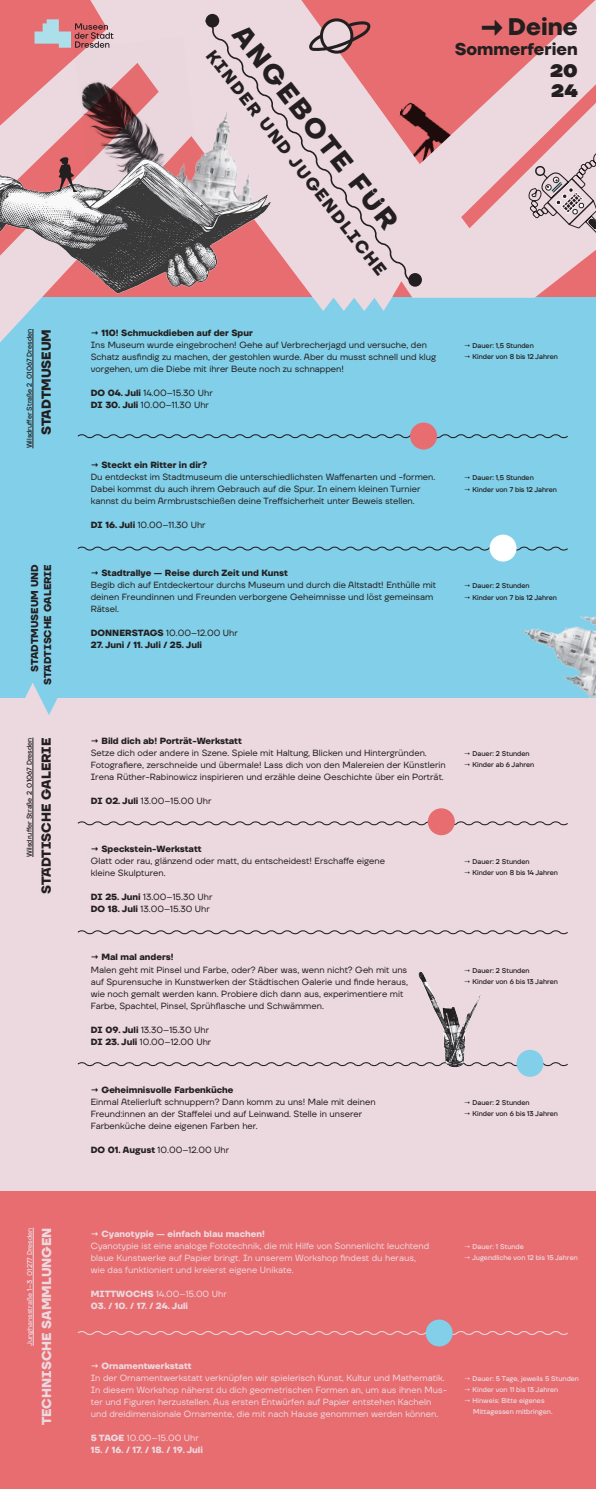
<style>
.page{position:relative;width:596px;height:1489px;background:#fff}
.page>*{position:absolute;margin:0;border:0;box-sizing:border-box;transform-origin:0 0}
.t1{font:900 29px "TT Firs Neue";color:#231f20}
.t2{font:700 27.3px "TT Firs Neue";color:#231f20}
.t3{font:700 24px "TT Firs Neue";color:#231f20}
.t4{font:900 18px/20px "TT Firs Neue";color:#231f20}
.t5{font:700 17px "TT Firs Neue";color:#231f20}
.t6{font:700 13px "TT Firs Neue";color:#231f20}
.t7{font:700 13px "TT Firs Neue";color:#ecd9e0}
.t8{font:700 10px/13px "TT Firs Neue";color:#231f20;text-align:right}
.t9{font:9px/12px "TT Firs Neue";color:#231f20}
.t10{font:9px/12px "TT Firs Neue";color:#ecd9e0}
.t11{font:700 9px "TT Firs Neue";color:#231f20}
.t12{font:700 9px "TT Firs Neue";color:#ecd9e0}
.t13{font:500 7px "TT Firs Neue";color:#231f20}
.t14{font:500 7px/11px "TT Firs Neue";color:#ecd9e0}
.s1{font-weight:700}
</style>
<div class="page">
<div style="left:0;top:697px;width:595px;height:494px;background:#ecd9e0"></div>
<div style="left:0;top:298px;width:595px;height:400px;background:#81cfe8"></div>
<svg style="left:77px;top:434px;width:491px;height:5px"></svg>
<svg style="left:77px;top:545px;width:491px;height:7px"></svg>
<svg style="left:77px;top:819px;width:491px;height:7px"></svg>
<svg style="left:77px;top:930px;width:491px;height:5px"></svg>
<svg style="left:77px;top:1060px;width:491px;height:7px"></svg>
<svg style="left:0;top:0;width:595px;height:342px"></svg>
<svg style="left:34px;top:19px;width:79px;height:29px;background:#c3989e"></svg>
<svg style="left:204px;top:19px;width:210px;height:264px;background:#e7c5cb"></svg>
<div style="left:205px;top:14px;width:14px;height:14px;background:#231f20;border-radius:50%"></div>
<div style="left:408px;top:273px;width:13px;height:14px;background:#231f20;border-radius:50%"></div>
<div style="left:489px;top:534px;width:27px;height:27px;background:#fff;border-radius:50%"></div>
<div style="left:410px;top:422px;width:27px;height:27px;background:#e76d70;border-radius:50%"></div>
<div style="left:427px;top:808px;width:27px;height:27px;background:#e76d70;border-radius:50%"></div>
<div style="left:516px;top:1049px;width:27px;height:27px;background:#81cfe8;border-radius:50%"></div>
<div style="left:0;top:1191px;width:595px;height:297px;background:#e76d70"></div>
<svg style="left:77px;top:1329px;width:491px;height:7px"></svg>
<div style="left:425px;top:1319px;width:27px;height:27px;background:#81cfe8;border-radius:50%"></div>
<img style="left:413px;top:972px;width:79px;height:95px">
<img style="left:495px;top:559px;width:100px;height:139px">
<svg style="left:528px;top:151px;width:67px;height:94px;background:#d0bdc3"></svg>
<div style="left:320px;top:18px;width:33px;height:36px;border:3px solid #231f20;border-radius:50%"></div>
<svg style="left:309px;top:21px;width:61px;height:30px;background:#b1878b"></svg>
<img style="left:74px;top:37px;width:127px;height:100px">
<div style="left:160px;top:99px;width:119px;height:125px;background:#ecd9e0"></div>
<img style="left:0;top:137px;width:270px;height:177px">
<svg style="left:56px;top:157px;width:22px;height:35px"></svg>
<hr style="left:33px;top:329px;width:1px;height:119px;background:#231f20">
<hr style="left:33px;top:737px;width:1px;height:120px;background:#231f20">
<hr style="left:33px;top:1227px;width:1px;height:118px;background:#ecd9e0">
<svg style="left:25px;top:683px;width:33px;height:32px"></svg>
<svg style="left:311px;top:296px;width:81px;height:15px"></svg>
<p class="t13" style="left:25px;top:448px;width:121px;rotate:-90deg">Wilsdruffer Straße 2 01067 Dresden</p>
<h3 class="t6" style="left:37px;top:435px;width:108px;rotate:-90deg">STADTMUSEUM</h3>
<p class="t8" style="left:28px;top:685px;width:122px;rotate:-90deg">STADTMUSEUM UND<br>STÄDTISCHE GALERIE</p>
<p class="t13" style="left:25px;top:857px;width:121px;rotate:-90deg">Wilsdruffer Straße 2 01067 Dresden</p>
<h3 class="t6" style="left:37px;top:894px;width:158px;rotate:-90deg">STÄDTISCHE GALERIE</h3>
<p class="t14" style="left:24px;top:1345px;width:120px;rotate:-90deg">Junghansstraße 1–3 01277 Dresden</p>
<h3 class="t7" style="left:38px;top:1425px;width:199px;rotate:-90deg">TECHNISCHE SAMMLUNGEN</h3>
<h2 class="t2" style="left:253px;top:18px;width:251px;rotate:52deg">ANGEBOTE FÜR</h2>
<h3 class="t5" style="left:219px;top:45px;width:282px;rotate:52deg">KINDER UND JUGENDLICHE</h3>
<h3 class="t3" style="left:507px;top:10px;width:71px">Deine</h3>
<h3 class="t5" style="left:454px;top:38px;width:124px">Sommerferien</h3>
<h3 class="t4" style="left:549px;top:61px;width:29px">20<br>24</h3>
<h1 class="t1" style="left:478px;top:8px;width:28px">→</h1>
<p class="t11" style="left:91px;top:327px;width:163px">→ 110! Schmuckdieben auf der Spur</p>
<p class="t9" style="left:91px;top:339px;width:346px">Ins Museum wurde eingebrochen! Gehe auf Verbrecherjagd und versuche, den<br>Schatz ausfindig zu machen, der gestohlen wurde. Aber du musst schnell und klug vorgehen, um die Diebe mit ihrer Beute noch zu schnappen!</p>
<p class="t9" style="left:91px;top:387px;width:123px"><span class="s1">DO 04. Juli</span> 14.00–15.30 Uhr<br><span class="s1">DI 30. Juli</span> 10.00–11.30 Uhr</p>
<p class="t13" style="left:464px;top:341px;width:71px">→ Dauer: 1,5 Stunden</p>
<p class="t13" style="left:464px;top:352px;width:95px">→ Kinder von 8 bis 12 Jahren</p>
<p class="t11" style="left:91px;top:459px;width:118px">→ Steckt ein Ritter in dir?</p>
<p class="t9" style="left:91px;top:471px;width:346px">Du entdeckst im Stadtmuseum die unterschiedlichsten Waffenarten und -formen.<br>Dabei kommst du auch ihrem Gebrauch auf die Spur. In einem kleinen Turnier kannst du beim Armbrustschießen deine Treffsicherheit unter Beweis stellen.</p>
<p class="t9" style="left:91px;top:519px;width:116px"><span class="s1">DI 16. Juli</span> 10.00–11.30 Uhr</p>
<p class="t11" style="left:91px;top:567px;width:198px">→ Stadtrallye — Reise durch Zeit und Kunst</p>
<p class="t9" style="left:91px;top:579px;width:346px">Begib dich auf Entdeckertour durchs Museum und durch die Altstadt! Enthülle mit deinen Freundinnen und Freunden verborgene Geheimnisse und löst gemeinsam<br>Rätsel.</p>
<p class="t9" style="left:91px;top:627px;width:148px"><span class="s1">DONNERSTAGS</span> 10.00–12.00 Uhr</p>
<p class="t11" style="left:91px;top:639px;width:113px">27. Juni / 11. Juli / 25. Juli</p>
<p class="t13" style="left:464px;top:473px;width:71px">→ Dauer: 1,5 Stunden</p>
<p class="t13" style="left:464px;top:485px;width:94px">→ Kinder von 7 bis 12 Jahren</p>
<p class="t13" style="left:464px;top:581px;width:67px">→ Dauer: 2 Stunden</p>
<p class="t13" style="left:464px;top:593px;width:94px">→ Kinder von 7 bis 12 Jahren</p>
<p class="t11" style="left:91px;top:735px;width:152px">→ Bild dich ab! Porträt-Werkstatt</p>
<p class="t9" style="left:91px;top:747px;width:356px">Setze dich oder andere in Szene. Spiele mit Haltung, Blicken und Hintergründen.<br>Fotografiere, zerschneide und übermale! Lass dich von den Malereien der Künstlerin<br>Irena Rüther-Rabinowicz inspirieren und erzähle deine Geschichte über ein Porträt.</p>
<p class="t9" style="left:91px;top:795px;width:122px"><span class="s1">DI 02. Juli</span> 13.00–15.00 Uhr</p>
<p class="t11" style="left:91px;top:843px;width:112px">→ Speckstein-Werkstatt</p>
<p class="t9" style="left:91px;top:855px;width:295px">Glatt oder rau, glänzend oder matt, du entscheidest! Erschaffe eigene kleine Skulpturen.</p>
<p class="t9" style="left:91px;top:891px;width:123px"><span class="s1">DI 25. Juni</span> 13.00–15.30 Uhr<br><span class="s1">DO 18. Juli</span> 13.00–15.30 Uhr</p>
<p class="t11" style="left:91px;top:951px;width:84px">→ Mal mal anders!</p>
<p class="t9" style="left:91px;top:963px;width:318px">Malen geht mit Pinsel und Farbe, oder? Aber was, wenn nicht? Geh mit uns auf Spurensuche in Kunstwerken der Städtischen Galerie und finde heraus, wie noch gemalt werden kann. Probiere dich dann aus, experimentiere mit Farbe, Spachtel, Pinsel, Sprühflasche und Schwämmen.</p>
<p class="t9" style="left:91px;top:1023px;width:122px"><span class="s1">DI 09. Juli</span> 13.30–15.30 Uhr<br><span class="s1">DI 23. Juli</span> 10.00–12.00 Uhr</p>
<p class="t11" style="left:91px;top:1083px;width:144px">→ Geheimnisvolle Farbenküche</p>
<p class="t9" style="left:91px;top:1095px;width:286px">Einmal Atelierluft schnuppern? Dann komm zu uns! Male mit deinen<br>Freund:innen an der Staffelei und auf Leinwand. Stelle in unserer<br>Farbenküche deine eigenen Farben her.</p>
<p class="t9" style="left:91px;top:1143px;width:140px"><span class="s1">DO 01. August</span> 10.00–12.00 Uhr</p>
<p class="t13" style="left:464px;top:749px;width:67px">→ Dauer: 2 Stunden</p>
<p class="t13" style="left:464px;top:760px;width:72px">→ Kinder ab 6 Jahren</p>
<p class="t13" style="left:464px;top:857px;width:67px">→ Dauer: 2 Stunden</p>
<p class="t13" style="left:464px;top:868px;width:95px">→ Kinder von 8 bis 14 Jahren</p>
<p class="t13" style="left:464px;top:965px;width:67px">→ Dauer: 2 Stunden</p>
<p class="t13" style="left:464px;top:976px;width:95px">→ Kinder von 6 bis 13 Jahren</p>
<p class="t13" style="left:464px;top:1097px;width:67px">→ Dauer: 2 Stunden</p>
<p class="t13" style="left:464px;top:1108px;width:95px">→ Kinder von 6 bis 13 Jahren</p>
<p class="t12" style="left:91px;top:1227px;width:175px">→ Cyanotypie — einfach blau machen!</p>
<p class="t10" style="left:91px;top:1239px;width:340px">Cyanotypie ist eine analoge Fototechnik, die mit Hilfe von Sonnenlicht leuchtend blaue Kunstwerke auf Papier bringt. In unserem Workshop findest du heraus, wie das funktioniert und kreierst eigene Unikate.</p>
<p class="t10" style="left:91px;top:1287px;width:137px"><span class="s1">MITTWOCHS</span> 14.00–15.00 Uhr</p>
<p class="t12" style="left:91px;top:1299px;width:99px">03. / 10. / 17. / 24. Juli</p>
<p class="t14" style="left:464px;top:1240px;width:61px">→ Dauer: 1 Stunde</p>
<p class="t14" style="left:464px;top:1251px;width:115px">→ Jugendliche von 12 bis 15 Jahren</p>
<p class="t12" style="left:91px;top:1359px;width:102px">→ Ornamentwerkstatt</p>
<p class="t10" style="left:91px;top:1371px;width:357px">In der Ornamentwerkstatt verknüpfen wir spielerisch Kunst, Kultur und Mathematik.<br>In diesem Workshop näherst du dich geometrischen Formen an, um aus ihnen Mus&shy;ter und Figuren herzustellen. Aus ersten Entwürfen auf Papier entstehen Kacheln und dreidimensionale Ornamente, die mit nach Hause genommen werden können.</p>
<p class="t10" style="left:91px;top:1431px;width:109px"><span class="s1">5 TAGE</span> 10.00–15.00 Uhr</p>
<p class="t12" style="left:91px;top:1443px;width:113px">15. / 16. / 17. / 18. / 19. Juli</p>
<p class="t14" style="left:464px;top:1372px;width:116px">→ Dauer: 5 Tage, jeweils 5 Stunden</p>
<p class="t14" style="left:464px;top:1383px;width:95px">→ Kinder von 11 bis 13 Jahren</p>
<p class="t14" style="left:473px;top:1394px;width:81px;text-indent:-9px">→ Hinweis: Bitte eigenes<br>Mittagessen mitbringen.</p>
</div>
